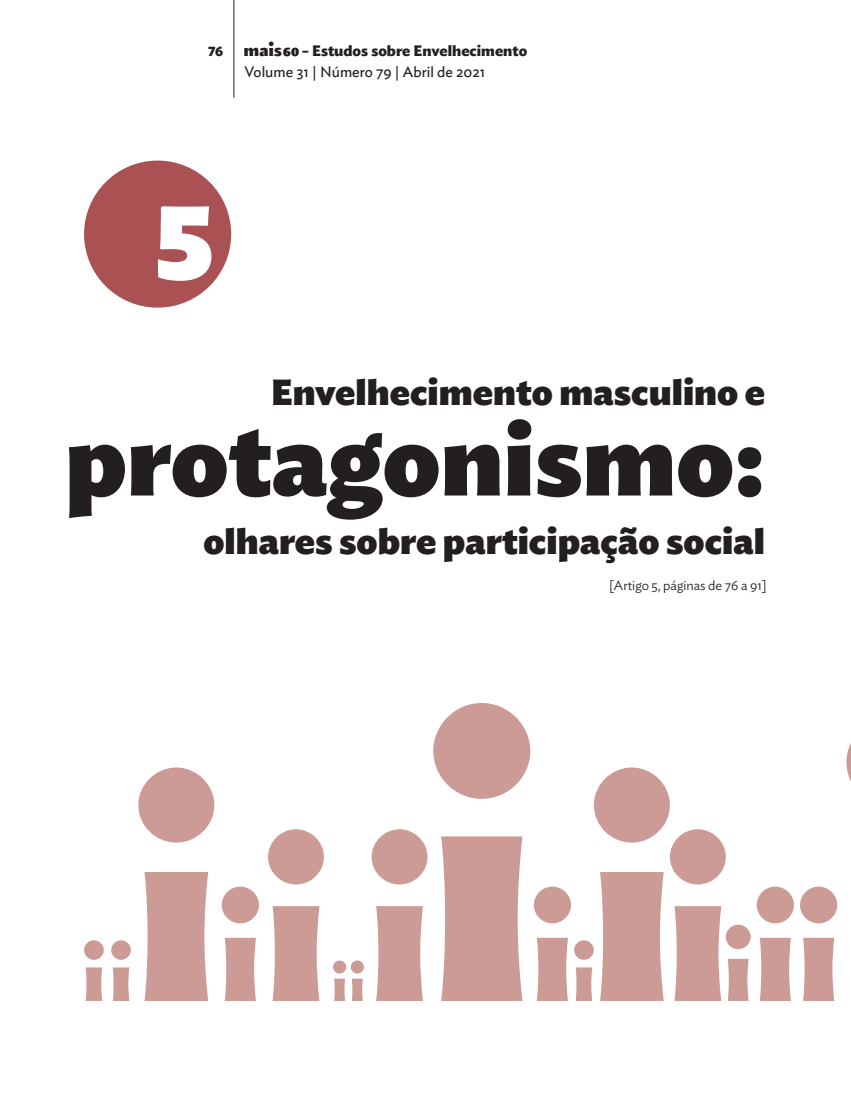
<style>
.page{position:relative;width:851px;height:1106px;background:#fff}
.page>*{position:absolute;margin:0;border:0;box-sizing:border-box;transform-origin:0 0}
.t1{font:900 106.05px "Ideal Sans";color:#fff}
.t2{font:900 99px "Ideal Sans";color:#231f20}
.t3{font:900 36px "Ideal Sans";color:#231f20}
.t4{font:15px/21px "Ideal Sans";color:#231f20;text-align:center}
.t5{font:300 13.5px "Ideal Sans";color:#231f20}
.s1{font-weight:700;font-size:13.5px}
.s2{font-family:"Logo Mais";font-size:21px}
.s3{font-weight:700}
</style>
<div class="page">
<hr style="left:233px;top:0;width:1px;height:98px;background:#231f20">
<div style="left:84px;top:161px;width:147px;height:147px;background:#a95153;border-radius:50%"></div>
<svg style="left:756px;top:886px;width:37px;height:115px"></svg>
<svg style="left:222px;top:886px;width:37px;height:115px"></svg>
<svg style="left:800px;top:886px;width:37px;height:115px"></svg>
<svg style="left:111px;top:940px;width:20px;height:61px"></svg>
<svg style="left:84px;top:940px;width:20px;height:61px"></svg>
<svg style="left:333px;top:960px;width:31px;height:41px"></svg>
<svg style="left:371px;top:829px;width:56px;height:172px"></svg>
<svg style="left:268px;top:829px;width:56px;height:172px"></svg>
<svg style="left:138px;top:767px;width:76px;height:234px"></svg>
<svg style="left:433px;top:703px;width:317px;height:298px"></svg>
<svg style="left:846px;top:745px;width:4px;height:34px"></svg>
<p class="t4" style="left:208px;top:39px;width:321px"><span class="s1">76</span> <span class="s2">b</span> <span class="s3">– Estudos sobre Envelhecimento<br></span>Volume 31 | Número 79 | Abril de 2021</p>
<h1 class="t1" style="left:155px;top:155px;width:59px">5</h1>
<h3 class="t3" style="left:271px;top:363px;width:495px">Envelhecimento masculino e</h3>
<h2 class="t2" style="left:65px;top:380px;width:701px">protagonismo:</h2>
<h3 class="t3" style="left:203px;top:512px;width:563px">olhares sobre participação social</h3>
<p class="t5" style="left:609px;top:575px;width:159px">[Artigo 5, páginas de 76 a 91]</p>
</div>
